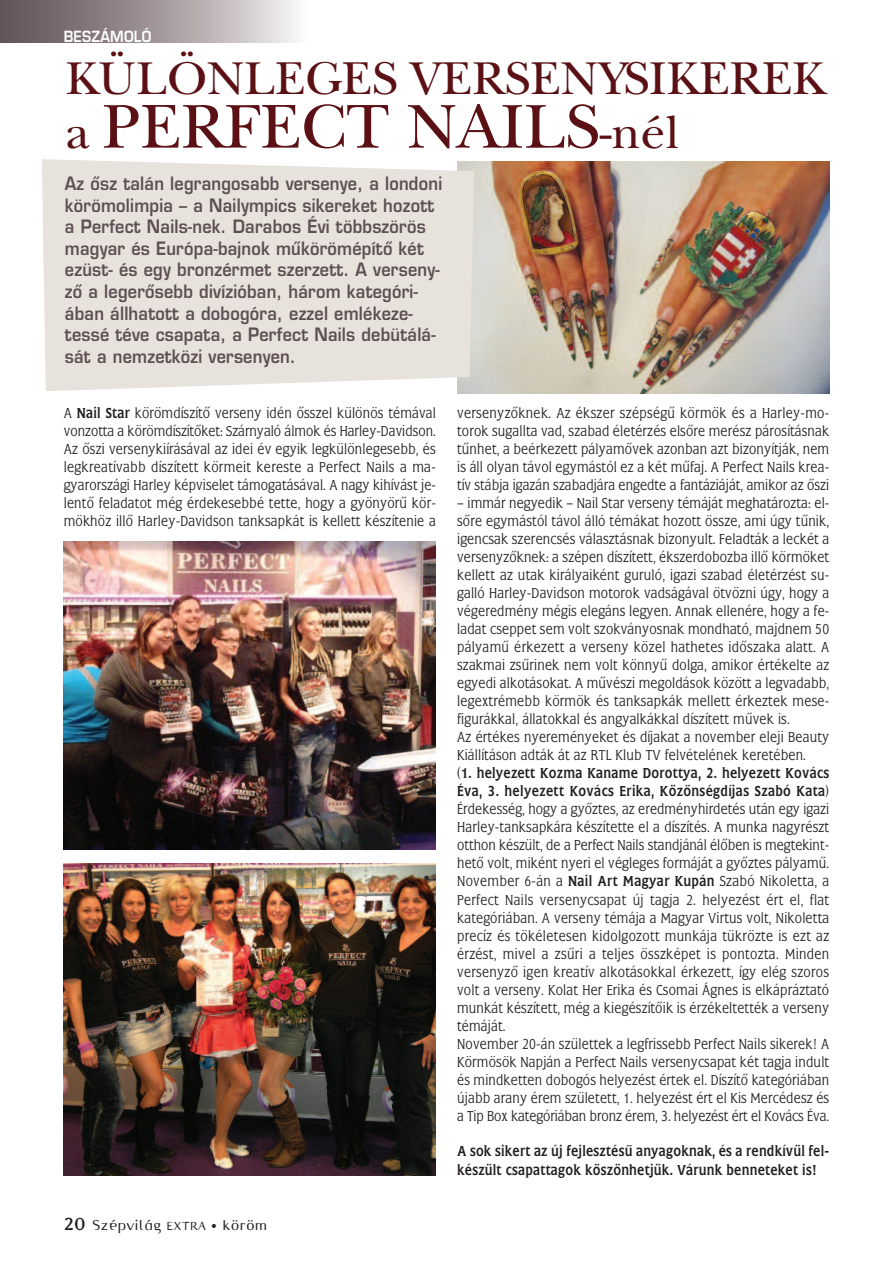
<style>
.page{position:relative;width:893px;height:1263px;background:#fff}
.page>*{position:absolute;margin:0;border:0;box-sizing:border-box;transform-origin:0 0}
.t1{font:64.5px "H New Baskerville Roman";color:#5a1014}
.t2{font:48px "H New Baskerville Roman";color:#5a1014}
.t3{font:18px/21.6px "H Eurostyle Demi";letter-spacing:.015em;color:#5d4f53;scale:.9 1}
.t4{font:15px/18px "Flange Light Hun";letter-spacing:.015em;color:#231f20;text-align:justify;scale:.9 1}
.t5{font:15px/18.3px "Flange Regular Hun";letter-spacing:.015em;color:#231f20;scale:.9 1}
.t6{font:15px "Censor Sans";letter-spacing:.05em;color:#231f20}
.t7{font:15px "H Eurostyle Demi";letter-spacing:.015em;color:#fff;scale:.9 1}
.s1{font-size:48px}
.s2{font-family:"Flange Regular Hun"}
.s3{font-weight:700;font-size:18px}
.s4{font-size:12px}
</style>
<div class="page">
<img style="left:457px;top:162px;width:372px;height:232px">
<img style="left:0;top:0;width:295px;height:43px">
<div style="left:42px;top:159px;width:432px;height:232px;background:#e8e2dd"></div>
<img style="left:63px;top:863px;width:372px;height:312px">
<img style="left:63px;top:542px;width:372px;height:308px">
<p class="t7" style="left:64px;top:28px;width:99px">BESZÁMOLÓ</p>
<h2 class="t2" style="left:66px;top:49px;width:761px">KÜLÖNLEGES VERSENYSIKEREK</h2>
<h1 class="t1" style="left:66px;top:88px;width:615px"><span class="s1">a</span> PERFECT NAILS<span class="s1">-nél</span></h1>
<p class="t3" style="left:65px;top:173px;width:421px">Az ôsz talán legrangosabb versenye, a londoni körömolimpia – a Nailympics sikereket hozott a Perfect Nails-nek. Darabos Évi többszörös magyar és Európa-bajnok mûkörömépítô két ezüst- és egy bronzérmet szerzett. A verseny&shy;zô a legerôsebb divízióban, három kategóri&shy;ában állhatott a dobogóra, ezzel emlékeze&shy;tessé téve csapata, a Perfect Nails debütálá&shy;sát a nemzetközi versenyen.</p>
<p class="t4" style="left:64px;top:404px;width:415px">A <span class="s2">Nail Star</span> körömdíszítô verseny idén ôsszel különös témával vonzotta a körömdíszítôket: Szárnyaló álmok és Harley-Davidson.<br>Az ôszi versenykiírásával az idei év egyik legkülönlegesebb, és legkreatívabb díszített körmeit kereste a Perfect Nails a ma&shy;gyarországi Harley képviselet támogatásával. A nagy kihívást je&shy;lentô feladatot még érdekesebbé tette, hogy a gyönyörû kör&shy;mökhöz illô Harley-Davidson tanksapkát is kellett készítenie a</p>
<p class="t4" style="left:457px;top:404px;width:415px">versenyzôknek. Az ékszer szépségû körmök és a Harley-mo&shy;torok sugallta vad, szabad életérzés elsôre merész párosításnak tûnhet, a beérkezett pályamôvek azonban azt bizonyítják, nem is áll olyan távol egymástól ez a két mûfaj. A Perfect Nails krea&shy;tív stábja igazán szabadjára engedte a fantáziáját, amikor az ôszi</p>
<p class="t4" style="left:457px;top:494px;width:415px;text-align:left">– immár negyedik – Nail Star verseny témáját meghatározta: el&shy;sôre egymástól távol álló témákat hozott össze, ami úgy tûnik, igencsak szerencsés választásnak bizonyult. Feladták a leckét a versenyzôknek: a szépen díszített, ékszerdobozba illô körmöket kellett az utak királyaiként guruló, igazi szabad életérzést su&shy;galló Harley-Davidson motorok vadságával ötvözni úgy, hogy a végeredmény mégis elegáns legyen. Annak ellenére, hogy a fe&shy;ladat cseppet sem volt szokványosnak mondható, majdnem 50 pályamû érkezett a verseny közel hathetes idôszaka alatt. A szakmai zsûrinek nem volt könnyû dolga, amikor értékelte az egyedi alkotásokat. A mûvészi megoldások között a legvadabb, legextrémebb körmök és tanksapkák mellett érkeztek mese&shy;figurákkal, állatokkal és angyalkákkal díszített mûvek is.<br>Az értékes nyereményeket és díjakat a november eleji Beauty Kiállításon adták át az RTL Klub TV felvételének keretében.</p>
<p class="t5" style="left:457px;top:764px;width:415px">(1. helyezett Kozma Kaname Dorottya, 2. helyezett Kovács<br>Éva, 3. helyezett Kovács Erika, Közönségdíjas Szabó Kata)</p>
<p class="t4" style="left:457px;top:800px;width:415px;text-align:left">Érdekesség, hogy a gyôztes, az eredményhirdetés után egy igazi Harley-tanksapkára készítette el a díszítés. A munka nagyrészt otthon készült, de a Perfect Nails standjánál élôben is megtekint&shy;hetô volt, miként nyeri el végleges formáját a gyôztes pályamû.<br>November 6-án a <span class="s2">Nail Art Magyar Kupán</span> Szabó Nikoletta, a Perfect Nails versenycsapat új tagja 2. helyezést ért el, flat kategóriában. A verseny témája a Magyar Virtus volt, Nikoletta precíz és tökéletesen kidolgozott munkája tükrözte is ezt az érzést, mivel a zsûri a teljes összképet is pontozta. Minden versenyzô igen kreatív alkotásokkal érkezett, így elég szoros volt a verseny. Kolat Her Erika és Csomai Ágnes is elkápráztató munkát készített, még a kiegészítôik is érzékeltették a verseny témáját.<br>November 20-án születtek a legfrissebb Perfect Nails sikerek! A Körmösök Napján a Perfect Nails versenycsapat két tagja indult és mindketten dobogós helyezést értek el. Díszítô kategóriában újabb arany érem született, 1. helyezést ért el Kis Mercédesz és a Tip Box kategóriában bronz érem, 3. helyezést ért el Kovács Éva.</p>
<p class="t5" style="left:457px;top:1142px;width:415px">A sok sikert az új fejlesztésû anyagoknak, és a rendkívül fel&shy;készült csapattagok köszönhetjük. Várunk benneteket is!</p>
<p class="t6" style="left:64px;top:1216px;width:205px"><span class="s3">20</span> Szépvilág <span class="s4">EXTRA •</span> köröm</p>
</div>
